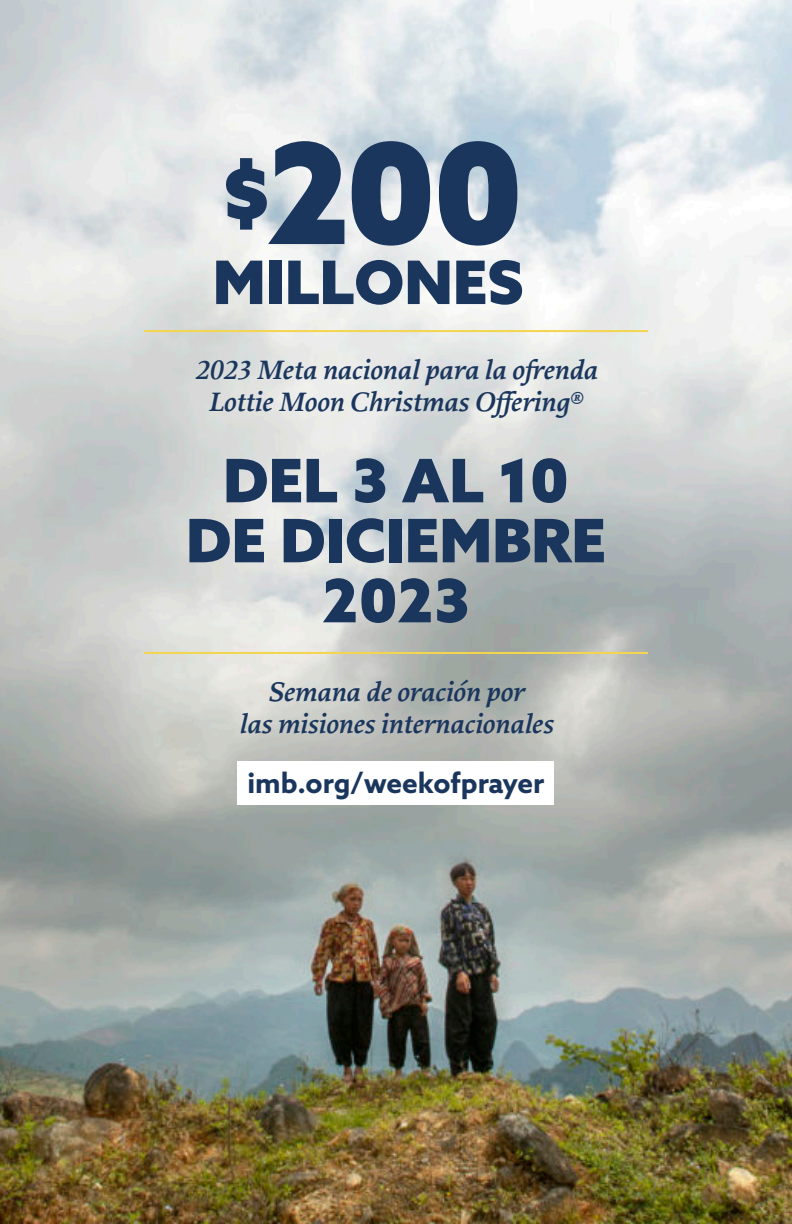
<style>
.page{position:relative;width:792px;height:1224px;background:#fff}
.page>*{position:absolute;margin:0;border:0;box-sizing:border-box;transform-origin:0 0}
.t1{font:900 140px "Azo Sans";color:#1b365d}
.t2{font:900 60px/60px "Azo Sans";color:#1b365d;text-align:center}
.t3{font:italic 600 28px/32px "Proforma";color:#1b365d;text-align:center}
.Paragraph_Style_1{font:700 28px "Azo Sans";color:#1b365d}
.s1{font-size:81.6px}
</style>
<div class="page">
<img style="left:0;top:0;width:792px;height:1224px">
<div style="left:238px;top:761px;width:316px;height:44px;background:#fff"></div>
<hr style="left:144px;top:330px;width:504px;height:2px;background:#f3d54e">
<hr style="left:144px;top:652px;width:504px;height:2px;background:#f3d54e">
<p class="t1" style="left:221px;top:100px;width:304px"><span class="s1">$</span>200</p>
<p class="t2" style="left:213px;top:251px;width:312px">MILLONES</p>
<p class="t3" style="left:195px;top:353px;width:404px">2023 Meta nacional para la ofrenda</p>
<p class="t3" style="left:208px;top:385px;width:377px">Lottie Moon Christmas Offering<sup>®</sup></p>
<p class="t2" style="left:186px;top:450px;width:421px">DEL 3 AL 10<br>DE DICIEMBRE</p>
<p class="t2" style="left:323px;top:570px;width:148px">2023</p>
<p class="t3" style="left:239px;top:675px;width:316px">Semana de oración por<br>las misiones internacionales</p>
<p class="Paragraph_Style_1" style="left:248px;top:764px;width:298px">imb.org/weekofprayer</p>
</div>
